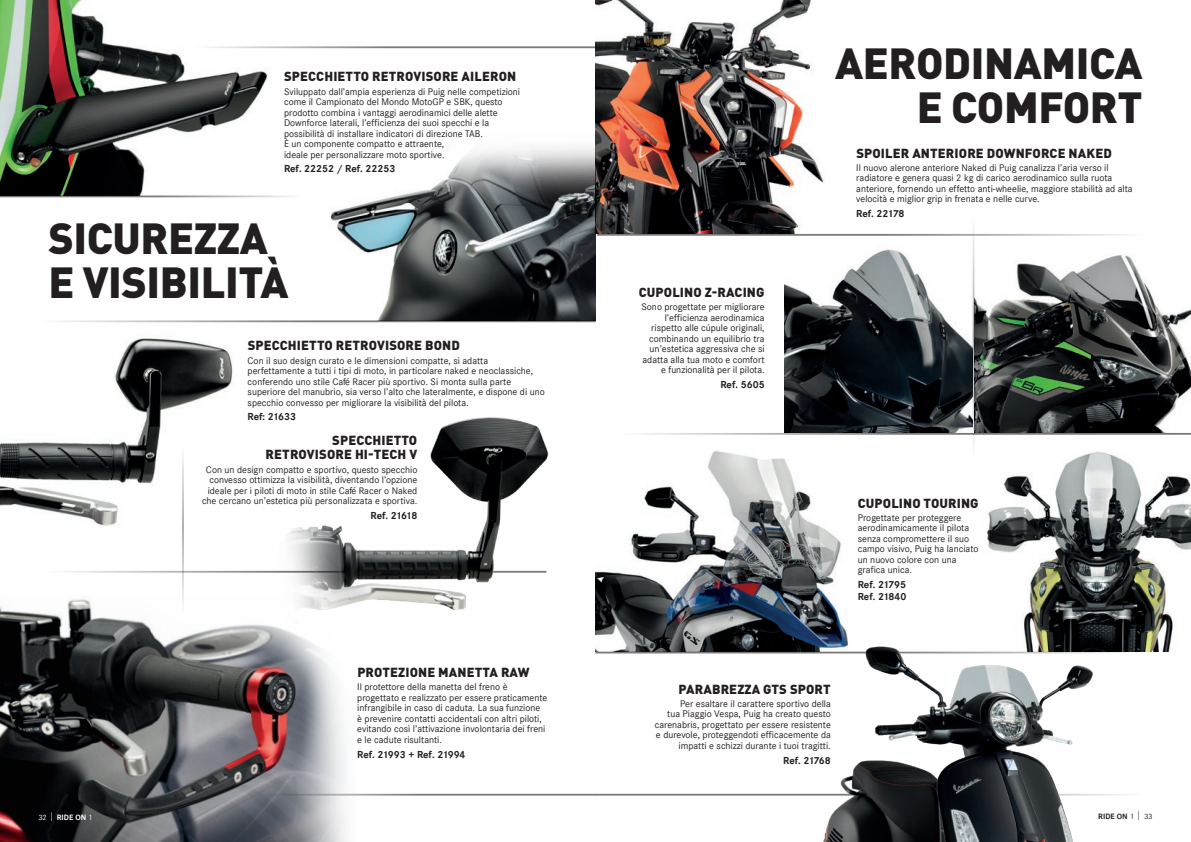
<style>
.page{position:relative;width:1191px;height:842px;background:#fff}
.page>*{position:absolute;margin:0;border:0;box-sizing:border-box;transform-origin:0 0}
.t1{font:900 43px/44.3px "DIN Pro";letter-spacing:-.01em;color:#231f20}
.t2{font:900 13px/14px "DIN Pro";letter-spacing:.01em;color:#231f20;text-align:right}
.t3{font:700 10.5px/12px "Corporate S";letter-spacing:-.005em;color:#231f20}
.t4{font:700 10.5px "Corporate S";letter-spacing:-.04em;color:#231f20}
.t5{font:700 10.5px "Corporate S";letter-spacing:-.06em;color:#231f20}
.t6{font:10px/10.5px "Corporate S";color:#231f20}
.t7{font:700 8px "Corporate S";color:#231f20}
.t8{font:700 8px "Corporate S";color:#fff}
.t9{font:8px "Corporate S";color:#fff}
.t10{font:8px "Corporate S";color:#231f20}
.s1{font-weight:400}
.s2{font-family:"Helvetica Neue";font-weight:100;font-size:12px}
</style>
<div class="page">
<img style="left:596px;top:0;width:228px;height:234px">
<img style="left:987px;top:451px;width:204px;height:201px">
<img style="left:595px;top:451px;width:252px;height:201px">
<hr style="left:595px;top:794px;width:546px;height:2px;background:#231f20">
<hr style="left:43px;top:320px;width:553px;height:2px;background:#231f20">
<hr style="left:49px;top:571px;width:497px;height:2px;background:#231f20">
<img style="left:330px;top:116px;width:266px;height:204px">
<img style="left:0;top:338px;width:233px;height:188px">
<img style="left:0;top:0;width:274px;height:195px">
<img style="left:0;top:599px;width:429px;height:243px">
<hr style="left:0;top:195px;width:301px;height:2px;background:#231f20">
<hr style="left:597px;top:234px;width:544px;height:2px;background:#231f20">
<hr style="left:595px;top:652px;width:546px;height:1px;background:#231f20">
<hr style="left:182px;top:446px;width:2px;height:168px;background:#231f20">
<hr style="left:197px;top:46px;width:398px;height:2px;background:#231f20">
<hr style="left:258px;top:794px;width:338px;height:2px;background:#231f20">
<img style="left:246px;top:417px;width:303px;height:206px">
<img style="left:974px;top:246px;width:217px;height:187px">
<img style="left:785px;top:249px;width:187px;height:184px">
<img style="left:801px;top:635px;width:325px;height:207px">
<hr style="left:622px;top:433px;width:569px;height:2px;background:#231f20">
<hr style="left:972px;top:217px;width:2px;height:244px;background:#231f20">
<h2 class="t2" style="left:284px;top:69px;width:234px">SPECCHIETTO RETROVISORE AILERON</h2>
<p class="t6" style="left:284px;top:86px;width:238px">Sviluppato dall’ampia esperienza di Puig nelle competizioni come il Campionato del Mondo MotoGP e SBK, questo prodotto combina i vantaggi aerodinamici delle alette Downforce laterali, l’efficienza dei suoi specchi e la possibilità di installare indicatori di direzione TAB.<br>È un componente compatto e attraente,<br>ideale per personalizzare moto sportive.</p>
<p class="t3" style="left:284px;top:163px;width:113px">Ref. 22252 / Ref. 22253</p>
<h1 class="t1" style="left:48px;top:214px;width:242px">SICUREZZA<br>E VISIBILITÀ</h1>
<h2 class="t2" style="left:248px;top:338px;width:214px">SPECCHIETTO RETROVISORE BOND</h2>
<p class="t6" style="left:248px;top:355px;width:299px">Con il suo design curato e le dimensioni compatte, si adatta perfettamente a tutti i tipi di moto, in particolare naked e neoclassiche, conferendo uno stile Café Racer più sportivo. Si monta sulla parte superiore del manubrio, sia verso l’alto che lateralmente, e dispone di uno specchio convesso per migliorare la visibilità del pilota.</p>
<p class="t3" style="left:248px;top:411px;width:50px">Ref: 21633</p>
<h2 class="t2" style="left:266px;top:433px;width:153px">SPECCHIETTO<br>RETROVISORE HI-TECH V</h2>
<p class="t6" style="left:202px;top:464px;width:217px;text-align:right">Con un design compatto e sportivo, questo specchio convesso ottimizza la visibilità, diventando l’opzione ideale per i piloti di moto in stile Café Racer o Naked che cercano un’estetica più personalizzata e sportiva.</p>
<p class="t5" style="left:370px;top:509px;width:48px">Ref. 21618</p>
<h2 class="t2" style="left:357px;top:665px;width:174px">PROTEZIONE MANETTA RAW</h2>
<p class="t6" style="left:357px;top:682px;width:191px">Il protettore della manetta del freno è progettato e realizzato per essere praticamente infrangibile in caso di caduta. La sua funzione è prevenire contatti accidentali con altri piloti, evitando così l’attivazione involontaria dei freni e le cadute risultanti.</p>
<p class="t3" style="left:357px;top:748px;width:110px">Ref. 21993 + Ref. 21994</p>
<h2 class="t2" style="left:639px;top:285px;width:127px">CUPOLINO Z-RACING</h2>
<p class="t6" style="left:641px;top:302px;width:125px;text-align:right">Sono progettate per migliorare l’efficienza aerodinamica rispetto alle cúpule originali, combinando un equilibrio tra un’estetica aggressiva che si adatta alla tua moto e comfort e funzionalità per il pilota.</p>
<p class="t3" style="left:720px;top:379px;width:46px">Ref. 5605</p>
<h1 class="t1" style="left:835px;top:39px;width:309px;text-align:right">AERODINAMICA<br>E COMFORT</h1>
<h2 class="t2" style="left:856px;top:145px;width:257px">SPOILER ANTERIORE DOWNFORCE NAKED</h2>
<p class="t6" style="left:856px;top:162px;width:278px">Il nuovo alerone anteriore Naked di Puig canalizza l’aria verso il radiatore e genera quasi 2 kg di carico aerodinamico sulla ruota anteriore, fornendo un effetto anti-wheelie, maggiore stabilità ad alta velocità e miglior grip in frenata e nelle curve.</p>
<p class="t3" style="left:856px;top:208px;width:50px">Ref. 22178</p>
<h2 class="t2" style="left:858px;top:495px;width:122px">CUPOLINO TOURING</h2>
<p class="t6" style="left:857px;top:512px;width:122px">Progettate per proteggere aerodinamicamente il pilota senza compromettere il suo campo visivo, Puig ha lanciato un nuovo colore con una grafica unica.</p>
<p class="t3" style="left:857px;top:579px;width:50px">Ref. 21795<br>Ref. 21840</p>
<h2 class="t2" style="left:678px;top:681px;width:154px">PARABREZZA GTS SPORT</h2>
<p class="t6" style="left:654px;top:698px;width:178px;text-align:right">Per esaltare il carattere sportivo della<br>tua Piaggio Vespa, Puig ha creato questo carenabris, progettato per essere resistente e durevole, proteggendoti efficacemente da impatti e schizzi durante i tuoi tragitti.</p>
<p class="t4" style="left:783px;top:754px;width:49px">Ref. 21768</p>
<p class="t7" style="left:1098px;top:811px;width:43px">RIDE ON <span class="s1">1</span> <span class="s2">I</span></p>
<p class="t8" style="left:51px;top:812px;width:43px"><span class="s2">I</span> RIDE ON <span class="s1">1</span></p>
<p class="t9" style="left:38px;top:812px;width:10px">32</p>
<p class="t10" style="left:1144px;top:811px;width:10px">33</p>
</div>
